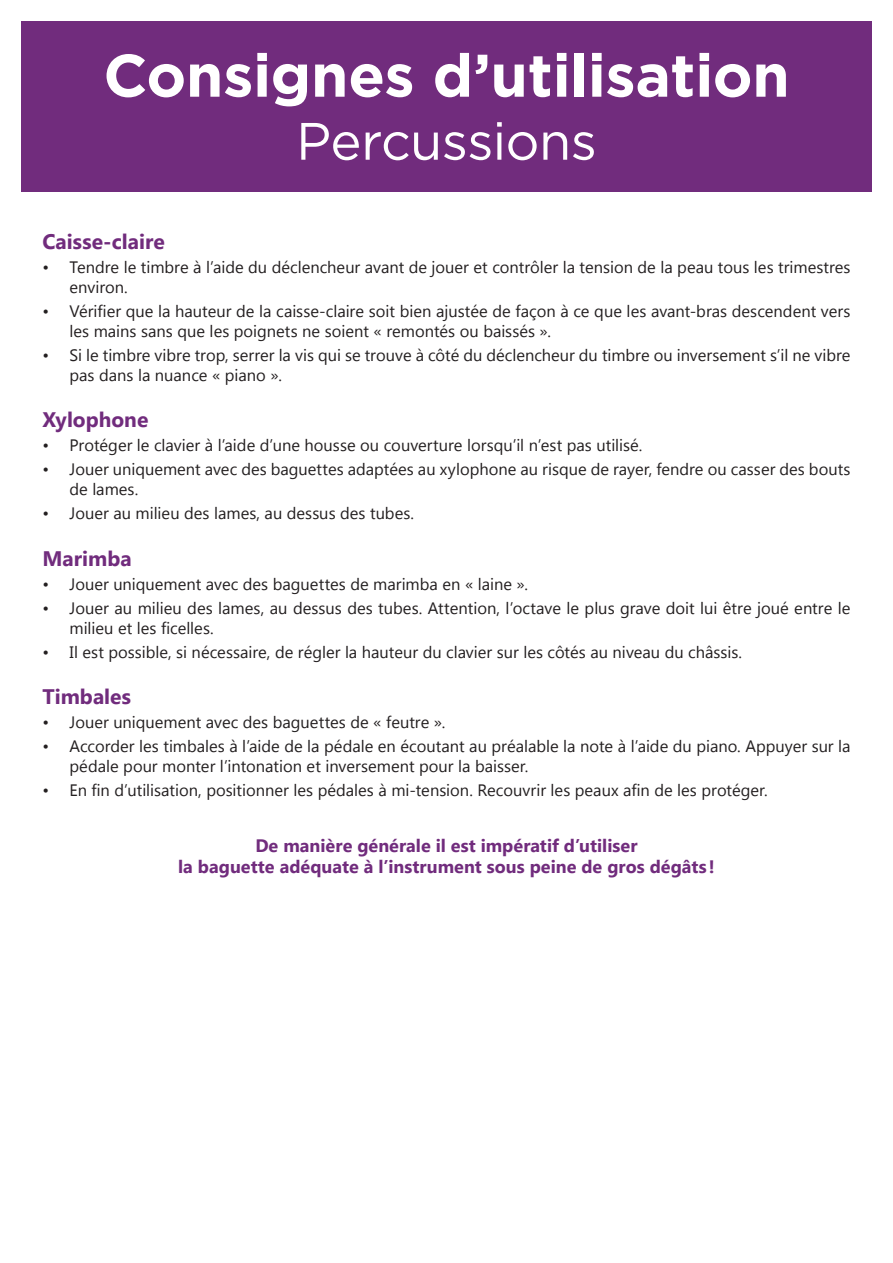
<style>
.page{position:relative;width:893px;height:1263px;background:#fff}
.page>*{position:absolute;margin:0;border:0;box-sizing:border-box;transform-origin:0 0}
.t1{font:700 60px "Gotham";letter-spacing:-.005em;color:#fff}
.t2{font:52.5px "Gotham";letter-spacing:-.015em;color:#fff}
.t3{font:700 21px "Lao UI";color:#712c7d}
.t4{font:700 18px/21.6px "Lao UI";color:#712c7d;text-align:center}
.t5{font:16.5px/19.8px "Lao UI";color:#231f20}
</style>
<div class="page">
<div style="left:21px;top:21px;width:851px;height:170px;background:#712c7d"></div>
<p class="t1" style="left:103px;top:41px;width:688px">Consignes d’utilisation</p>
<p class="t2" style="left:296px;top:108px;width:302px">Percussions</p>
<p class="t3" style="left:43px;top:228px;width:124px">Caisse-claire</p>
<p class="t5" style="left:70px;top:257px;width:782px;text-indent:-27px">• Tendre le timbre à l’aide du déclencheur avant de jouer et contrôler la tension de la peau tous les trimestres environ.</p>
<p class="t5" style="left:70px;top:301px;width:782px;text-indent:-27px">• Vérifier que la hauteur de la caisse-claire soit bien ajustée de façon à ce que les avant-bras descendent vers les mains sans que les poignets ne soient « remontés ou baissés ».</p>
<p class="t5" style="left:70px;top:345px;width:782px;text-indent:-27px">• Si le timbre vibre trop, serrer la vis qui se trouve à côté du déclencheur du timbre ou inversement s’il ne vibre pas dans la nuance « piano ».</p>
<p class="t3" style="left:43px;top:406px;width:107px">Xylophone</p>
<p class="t5" style="left:43px;top:435px;width:601px">• Protéger le clavier à l’aide d’une housse ou couverture lorsqu’il n’est pas utilisé.</p>
<p class="t5" style="left:70px;top:459px;width:782px;text-indent:-27px">• Jouer uniquement avec des baguettes adaptées au xylophone au risque de rayer, fendre ou casser des bouts de lames.</p>
<p class="t5" style="left:43px;top:503px;width:373px">• Jouer au milieu des lames, au dessus des tubes.</p>
<p class="t3" style="left:43px;top:544px;width:91px">Marimba</p>
<p class="t5" style="left:43px;top:573px;width:487px">• Jouer uniquement avec des baguettes de marimba en « laine ».</p>
<p class="t5" style="left:70px;top:597px;width:782px;text-indent:-27px">• Jouer au milieu des lames, au dessus des tubes. Attention, l’octave le plus grave doit lui être joué entre le milieu et les ficelles.</p>
<p class="t5" style="left:43px;top:641px;width:701px">• Il est possible, si nécessaire, de régler la hauteur du clavier sur les côtés au niveau du châssis.</p>
<p class="t3" style="left:43px;top:682px;width:90px">Timbales</p>
<p class="t5" style="left:43px;top:712px;width:404px">• Jouer uniquement avec des baguettes de « feutre ».</p>
<p class="t5" style="left:70px;top:736px;width:782px;text-indent:-27px">• Accorder les timbales à l’aide de la pédale en écoutant au préalable la note à l’aide du piano. Appuyer sur la pédale pour monter l’intonation et inversement pour la baisser.</p>
<p class="t5" style="left:43px;top:780px;width:727px">• En fin d’utilisation, positionner les pédales à mi-tension. Recouvrir les peaux afin de les protéger.</p>
<p class="t4" style="left:178px;top:834px;width:538px">De manière générale il est impératif d’utiliser<br>la baguette adéquate à l’instrument sous peine de gros dégâts !</p>
</div>
